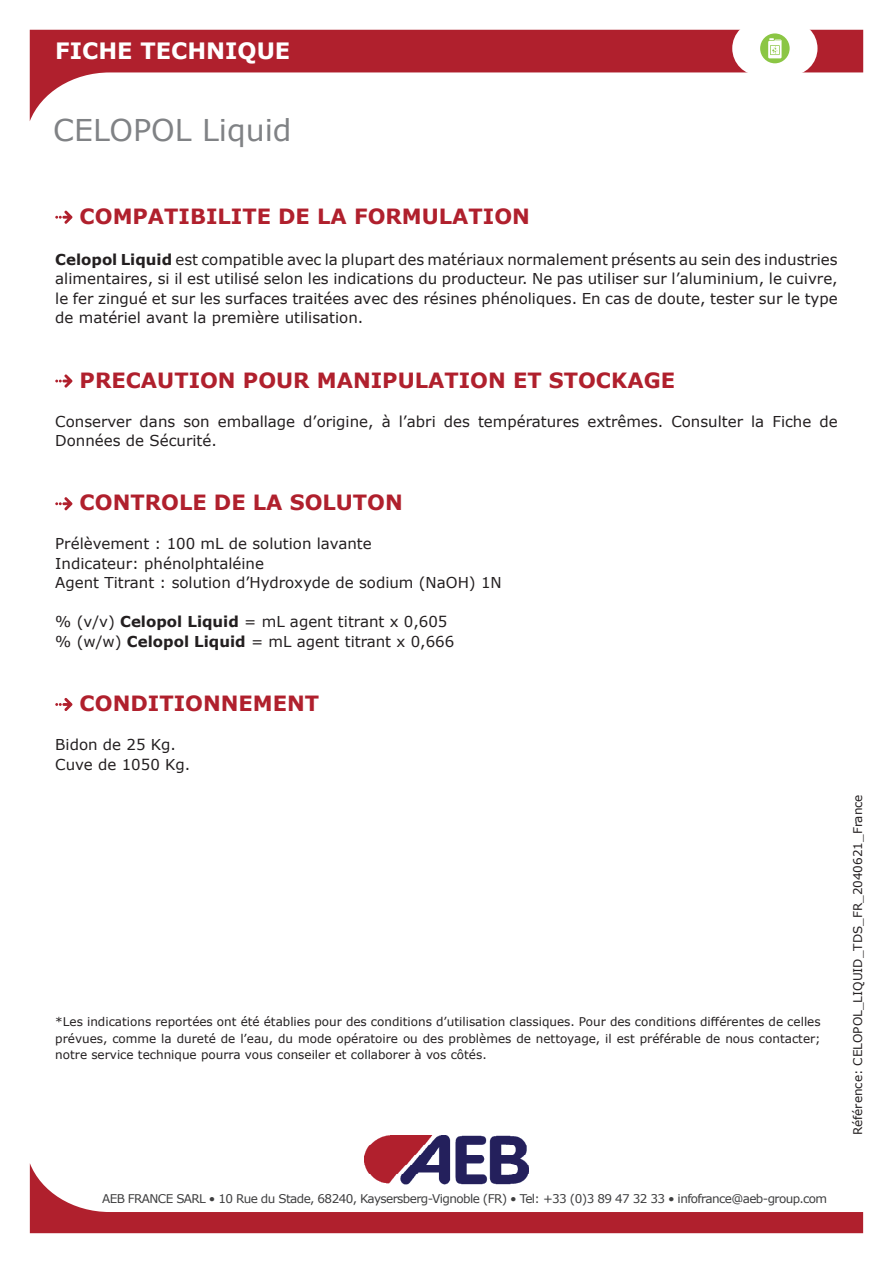
<style>
.page{position:relative;width:893px;height:1263px;background:#fff}
.page>*{position:absolute;margin:0;border:0;box-sizing:border-box;transform-origin:0 0}
.t1{font:30px "Verdana";color:#808285}
.t2{font:700 22.5px "Verdana";color:#fff}
.t3{font:700 21px "Verdana";color:#b0202d}
.t4{font:15px/19.5px "Verdana";color:#231f20}
.t5{font:12px/16.5px "Verdana";color:#231f20;text-align:justify}
.t6{font:12px "Verdana";letter-spacing:-.05em;color:#3e3e3f}
.s1{font-weight:700}
</style>
<div class="page">
<svg style="left:30px;top:30px;width:833px;height:91px"></svg>
<img style="left:364px;top:1135px;width:163px;height:28px">
<div style="left:732px;top:21px;width:85px;height:55px;background:#fff;border-radius:27px"></div>
<div style="left:760px;top:33px;width:30px;height:30px;background:#8bc644;border-radius:50%"></div>
<svg style="left:768px;top:38px;width:14px;height:20px"></svg>
<svg style="left:30px;top:1163px;width:833px;height:70px"></svg>
<svg style="left:55px;top:211px;width:17px;height:13px"></svg>
<svg style="left:55px;top:374px;width:17px;height:14px"></svg>
<svg style="left:55px;top:497px;width:17px;height:13px"></svg>
<svg style="left:55px;top:698px;width:17px;height:13px"></svg>
<h2 class="t2" style="left:55px;top:35px;width:237px">FICHE TECHNIQUE</h2>
<h1 class="t1" style="left:53px;top:110px;width:240px">CELOPOL Liquid</h1>
<h3 class="t3" style="left:80px;top:201px;width:452px">COMPATIBILITE DE LA FORMULATION</h3>
<p class="t4" style="left:55px;top:249px;width:784px;text-align:justify"><span class="s1">Celopol Liquid</span> est compatible avec la plupart des matériaux normalement présents au sein des industries alimentaires, si il est utilisé selon les indications du producteur. Ne pas utiliser sur l’aluminium, le cuivre, le fer zingué et sur les surfaces traitées avec des résines phénoliques. En cas de doute, tester sur le type de matériel avant la première utilisation.</p>
<h3 class="t3" style="left:80px;top:365px;width:597px">PRECAUTION POUR MANIPULATION ET STOCKAGE</h3>
<p class="t4" style="left:55px;top:411px;width:784px">Conserver dans son emballage d’origine, à l’abri des températures extrêmes. Consulter la Fiche de<br>Données de Sécurité.</p>
<h3 class="t3" style="left:80px;top:488px;width:325px">CONTROLE DE LA SOLUTON</h3>
<p class="t4" style="left:55px;top:534px;width:448px">Prélèvement : 100 mL de solution lavante<br>Indicateur: phénolphtaléine<br>Agent Titrant : solution d’Hydroxyde de sodium (NaOH) 1N</p>
<p class="t4" style="left:55px;top:612px;width:400px">% (v/v) <span class="s1">Celopol Liquid</span> = mL agent titrant x 0,605 % (w/w) <span class="s1">Celopol Liquid</span> = mL agent titrant x 0,666</p>
<h3 class="t3" style="left:80px;top:688px;width:241px">CONDITIONNEMENT</h3>
<p class="t4" style="left:55px;top:735px;width:137px">Bidon de 25 Kg.<br>Cuve de 1050 Kg.</p>
<p class="t5" style="left:55px;top:1013px;width:767px">*Les indications reportées ont été établies pour des conditions d’utilisation classiques. Pour des conditions différentes de celles prévues, comme la dureté de l’eau, du mode opératoire ou des problèmes de nettoyage, il est préférable de nous contacter; notre service technique pourra vous conseiler et collaborer à vos côtés.</p>
<p class="t5" style="left:849px;top:1135px;width:343px;rotate:-90deg">Référence: CELOPOL_LIQUID_TDS_FR_2040621_France</p>
<p class="t6" style="left:102px;top:1190px;width:727px">AEB FRANCE SARL • 10 Rue du Stade, 68240, Kaysersberg-Vignoble (FR) • Tel: +33 (0)3 89 47 32 33 • infofrance@aeb-group.com</p>
</div>
